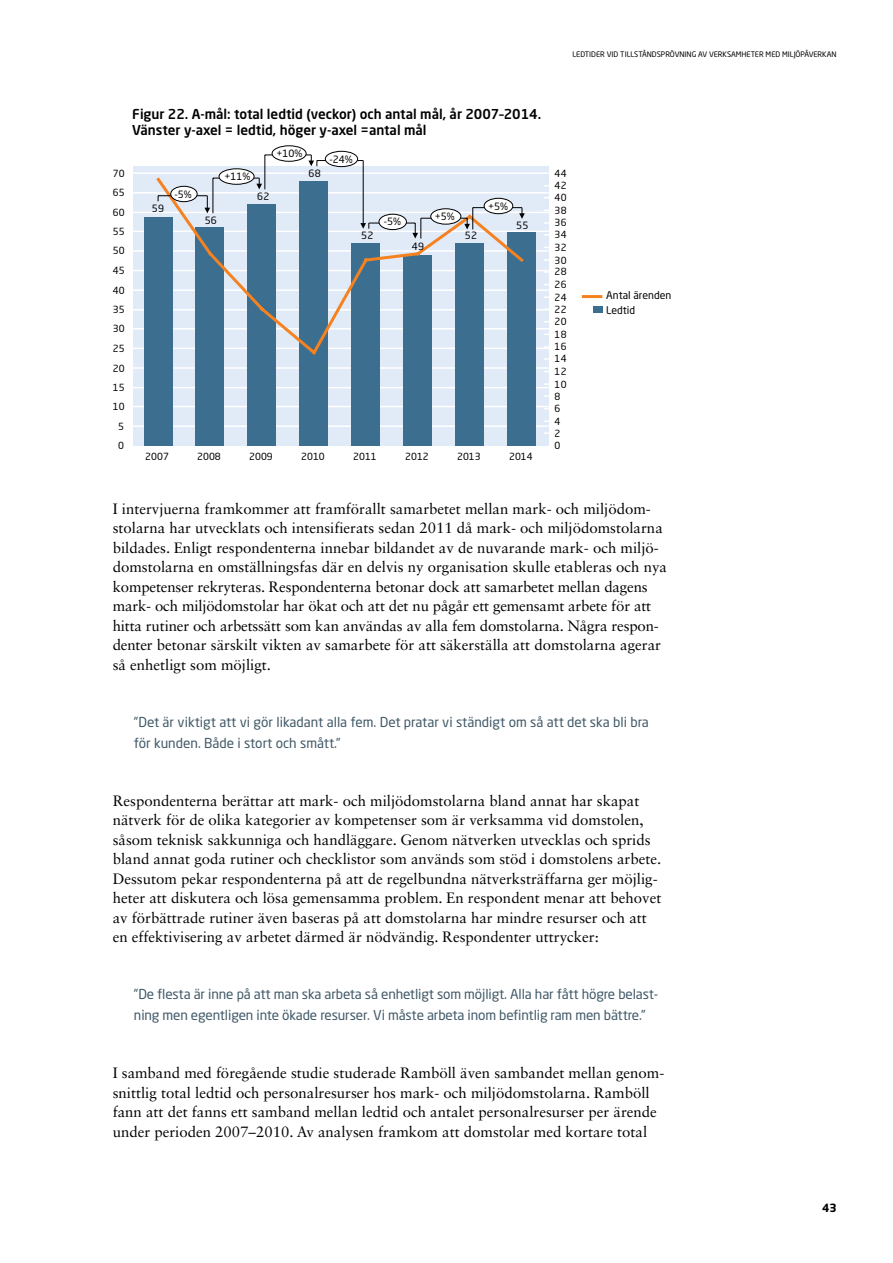
<style>
.page{position:relative;width:893px;height:1263px;background:#fff}
.page>*{position:absolute;margin:0;border:0;box-sizing:border-box;transform-origin:0 0}
.t1{font:15px/19.5px "Sabon LT Std";color:#000}
.t2{font:13.5px/21px "Neo Sans Pro";letter-spacing:-.01em;color:#425a69}
.t3{font:500 13.5px/16.2px "Neo Sans Pro";color:#000}
.t4{font:700 11.25px "Neo Sans Pro";color:#000}
.t5{font:10.5px/14.5px "Neo Sans Pro";letter-spacing:.005em;color:#000}
.t6{font:9.9px "Neo Sans Pro";letter-spacing:.03em;color:#000}
.t7{font:9.75px "Neo Sans Pro";letter-spacing:.03em;color:#000}
.t8{font:7.5px "Neo Sans Pro";color:#000}
</style>
<div class="page">
<div style="left:133px;top:166px;width:416px;height:280px;background:#e1eaf7"></div>
<hr style="left:130px;top:425px;width:418px;height:2px;background:#fff">
<hr style="left:130px;top:406px;width:418px;height:1px;background:#fff">
<hr style="left:130px;top:387px;width:418px;height:1px;background:#fff">
<hr style="left:130px;top:367px;width:418px;height:2px;background:#fff">
<hr style="left:130px;top:348px;width:418px;height:1px;background:#fff">
<hr style="left:130px;top:328px;width:418px;height:1px;background:#fff">
<hr style="left:130px;top:309px;width:418px;height:2px;background:#fff">
<hr style="left:130px;top:289px;width:418px;height:2px;background:#fff">
<hr style="left:130px;top:270px;width:418px;height:1px;background:#fff">
<hr style="left:130px;top:250px;width:418px;height:2px;background:#fff">
<hr style="left:130px;top:231px;width:418px;height:1px;background:#fff">
<hr style="left:130px;top:212px;width:418px;height:1px;background:#fff">
<hr style="left:130px;top:192px;width:418px;height:2px;background:#fff">
<hr style="left:130px;top:172px;width:418px;height:2px;background:#fff">
<div style="left:144px;top:217px;width:28px;height:229px;background:#3b6e8f"></div>
<div style="left:196px;top:227px;width:28px;height:219px;background:#3b6e8f"></div>
<div style="left:247px;top:204px;width:29px;height:242px;background:#3b6e8f"></div>
<div style="left:299px;top:181px;width:29px;height:265px;background:#3b6e8f"></div>
<div style="left:351px;top:243px;width:29px;height:203px;background:#3b6e8f"></div>
<div style="left:403px;top:256px;width:29px;height:190px;background:#3b6e8f"></div>
<div style="left:455px;top:243px;width:29px;height:203px;background:#3b6e8f"></div>
<div style="left:507px;top:232px;width:29px;height:214px;background:#3b6e8f"></div>
<svg style="left:154px;top:175px;width:372px;height:182px"></svg>
<svg style="left:256px;top:178px;width:6px;height:11px"></svg>
<svg style="left:519px;top:208px;width:6px;height:11px"></svg>
<hr style="left:369px;top:223px;width:46px;height:1px;background:#000">
<hr style="left:473px;top:207px;width:49px;height:1px;background:#000">
<svg style="left:412px;top:218px;width:9px;height:21px"></svg>
<hr style="left:421px;top:218px;width:46px;height:1px;background:#000">
<svg style="left:464px;top:208px;width:9px;height:21px"></svg>
<hr style="left:363px;top:161px;width:1px;height:63px;background:#000">
<svg style="left:360px;top:223px;width:9px;height:6px"></svg>
<hr style="left:317px;top:160px;width:46px;height:1px;background:#000">
<hr style="left:213px;top:178px;width:46px;height:1px;background:#000">
<hr style="left:213px;top:178px;width:1px;height:35px;background:#000">
<svg style="left:308px;top:155px;width:9px;height:11px"></svg>
<hr style="left:265px;top:155px;width:46px;height:1px;background:#000">
<hr style="left:264px;top:155px;width:1px;height:34px;background:#000">
<svg style="left:204px;top:196px;width:6px;height:17px"></svg>
<hr style="left:158px;top:195px;width:49px;height:1px;background:#000">
<div style="left:484px;top:198px;width:29px;height:16px;background:#fff;border-radius:50%"></div>
<div style="left:484px;top:198px;width:29px;height:16px;border:1px solid #000;border-radius:50%"></div>
<div style="left:431px;top:209px;width:30px;height:15px;background:#fff;border-radius:50%"></div>
<div style="left:430px;top:208px;width:31px;height:17px;border:1px solid #000;border-radius:50%"></div>
<div style="left:379px;top:214px;width:27px;height:16px;background:#fff;border-radius:50%"></div>
<div style="left:379px;top:214px;width:28px;height:16px;border:1px solid #000;border-radius:50%"></div>
<div style="left:325px;top:151px;width:33px;height:16px;background:#fff;border-radius:50%"></div>
<div style="left:325px;top:151px;width:33px;height:16px;border:1px solid #000;border-radius:50%"></div>
<div style="left:219px;top:169px;width:35px;height:15px;background:#fff;border-radius:50%"></div>
<div style="left:219px;top:168px;width:35px;height:17px;border:1px solid #000;border-radius:50%"></div>
<div style="left:272px;top:146px;width:34px;height:15px;background:#fff;border-radius:50%"></div>
<div style="left:272px;top:145px;width:34px;height:17px;border:1px solid #000;border-radius:50%"></div>
<div style="left:171px;top:186px;width:26px;height:16px;background:#fff;border-radius:50%"></div>
<div style="left:170px;top:186px;width:28px;height:16px;border:1px solid #000;border-radius:50%"></div>
<hr style="left:582px;top:295px;width:20px;height:3px;background:#f58220">
<div style="left:593px;top:306px;width:9px;height:7px;background:#3b6e8f"></div>
<p class="t8" style="left:572px;top:49px;width:266px">LEDTIDER VID TILLSTÅNDSPRÖVNING AV VERKSAMHETER MED MILJÖPÅVERKAN</p>
<p class="t3" style="left:132px;top:106px;width:410px">Figur 22. A-mål: total ledtid (veckor) och antal mål, år 2007–2014.<br>Vänster y-axel = ledtid, höger y-axel =antal mål</p>
<p class="t6" style="left:276px;top:147px;width:27px">+10%</p>
<p class="t6" style="left:330px;top:153px;width:25px">-24%</p>
<p class="t7" style="left:113px;top:167px;width:14px">70</p>
<p class="t6" style="left:225px;top:171px;width:27px">+11%</p>
<p class="t6" style="left:308px;top:167px;width:14px">68</p>
<p class="t7" style="left:113px;top:187px;width:14px">65</p>
<p class="t6" style="left:175px;top:188px;width:19px">-5%</p>
<p class="t6" style="left:257px;top:190px;width:14px">62</p>
<p class="t7" style="left:113px;top:206px;width:14px">60</p>
<p class="t6" style="left:152px;top:202px;width:14px">59</p>
<p class="t6" style="left:205px;top:214px;width:14px">56</p>
<p class="t7" style="left:113px;top:225px;width:14px">55</p>
<p class="t6" style="left:361px;top:229px;width:14px">52</p>
<p class="t6" style="left:384px;top:216px;width:19px">-5%</p>
<p class="t6" style="left:435px;top:211px;width:21px">+5%</p>
<p class="t6" style="left:465px;top:229px;width:14px">52</p>
<p class="t6" style="left:488px;top:200px;width:21px">+5%</p>
<p class="t6" style="left:516px;top:219px;width:14px">55</p>
<p class="t7" style="left:555px;top:167px;width:14px">44</p>
<p class="t7" style="left:555px;top:180px;width:14px">42</p>
<p class="t7" style="left:555px;top:192px;width:14px">40</p>
<p class="t7" style="left:555px;top:204px;width:14px">38</p>
<p class="t7" style="left:555px;top:217px;width:14px">36</p>
<p class="t7" style="left:555px;top:229px;width:14px">34</p>
<p class="t7" style="left:113px;top:245px;width:14px">50</p>
<p class="t6" style="left:412px;top:240px;width:14px">49</p>
<p class="t7" style="left:555px;top:241px;width:14px">32</p>
<p class="t7" style="left:555px;top:254px;width:14px">30</p>
<p class="t7" style="left:113px;top:264px;width:14px">45</p>
<p class="t7" style="left:555px;top:266px;width:14px">28</p>
<p class="t7" style="left:113px;top:284px;width:14px">40</p>
<p class="t7" style="left:113px;top:304px;width:14px">35</p>
<p class="t7" style="left:555px;top:279px;width:14px">26</p>
<p class="t7" style="left:555px;top:291px;width:14px">24</p>
<p class="t7" style="left:555px;top:303px;width:14px">22</p>
<p class="t5" style="left:606px;top:288px;width:67px">Antal ärenden<br>Ledtid</p>
<p class="t7" style="left:113px;top:323px;width:14px">30</p>
<p class="t7" style="left:555px;top:316px;width:14px">20</p>
<p class="t7" style="left:555px;top:328px;width:14px">18</p>
<p class="t7" style="left:113px;top:342px;width:14px">25</p>
<p class="t7" style="left:555px;top:341px;width:14px">16</p>
<p class="t7" style="left:113px;top:362px;width:14px">20</p>
<p class="t7" style="left:555px;top:353px;width:14px">14</p>
<p class="t7" style="left:555px;top:365px;width:14px">12</p>
<p class="t7" style="left:113px;top:382px;width:14px">15</p>
<p class="t7" style="left:555px;top:378px;width:14px">10</p>
<p class="t7" style="left:555px;top:390px;width:7px">8</p>
<p class="t7" style="left:113px;top:400px;width:14px">10</p>
<p class="t7" style="left:555px;top:403px;width:7px">6</p>
<p class="t7" style="left:118px;top:420px;width:7px">5</p>
<p class="t7" style="left:555px;top:415px;width:7px">4</p>
<p class="t7" style="left:555px;top:427px;width:7px">2</p>
<p class="t7" style="left:118px;top:440px;width:7px">0</p>
<p class="t7" style="left:555px;top:440px;width:7px">0</p>
<p class="t7" style="left:145px;top:450px;width:25px">2007</p>
<p class="t7" style="left:197px;top:450px;width:25px">2008</p>
<p class="t7" style="left:249px;top:450px;width:25px">2009</p>
<p class="t7" style="left:301px;top:450px;width:25px">2010</p>
<p class="t7" style="left:353px;top:450px;width:25px">2011</p>
<p class="t7" style="left:405px;top:450px;width:25px">2012</p>
<p class="t7" style="left:457px;top:450px;width:25px">2013</p>
<p class="t7" style="left:509px;top:450px;width:25px">2014</p>
<p class="t1" style="left:113px;top:498px;width:556px">I intervjuerna framkommer att framförallt samarbetet mellan mark- och miljödom&shy;stolarna har utvecklats och intensifierats sedan 2011 då mark- och miljödomstolarna bildades. Enligt respondenterna innebar bildandet av de nuvarande mark- och miljö&shy;domstolarna en omställningsfas där en delvis ny organisation skulle etableras och nya kompetenser rekryteras. Respondenterna betonar dock att samarbetet mellan dagens mark- och miljödomstolar har ökat och att det nu pågår ett gemensamt arbete för att hitta rutiner och arbetssätt som kan användas av alla fem domstolarna. Några respon&shy;denter betonar särskilt vikten av samarbete för att säkerställa att domstolarna agerar så enhetligt som möjligt.</p>
<p class="t2" style="left:134px;top:711px;width:516px">”Det är viktigt att vi gör likadant alla fem. Det pratar vi ständigt om så att det ska bli bra för kunden. Både i stort och smått.”</p>
<p class="t1" style="left:113px;top:790px;width:550px">Respondenterna berättar att mark- och miljödomstolarna bland annat har skapat nätverk för de olika kategorier av kompetenser som är verksamma vid domstolen, såsom teknisk sakkunniga och handläggare. Genom nätverken utvecklas och sprids bland annat goda rutiner och checklistor som används som stöd i domstolens arbete.<br>Dessutom pekar respondenterna på att de regelbundna nätverksträffarna ger möjlig&shy;heter att diskutera och lösa gemensamma problem. En respondent menar att behovet av förbättrade rutiner även baseras på att domstolarna har mindre resurser och att en effektivisering av arbetet därmed är nödvändig. Respondenter uttrycker:</p>
<p class="t2" style="left:134px;top:983px;width:526px">”De flesta är inne på att man ska arbeta så enhetligt som möjligt. Alla har fått högre belast&shy;ning men egentligen inte ökade resurser. Vi måste arbeta inom befintlig ram men bättre.”</p>
<p class="t1" style="left:113px;top:1063px;width:553px">I samband med föregående studie studerade Ramböll även sambandet mellan genom&shy;snittlig total ledtid och personalresurser hos mark- och miljödomstolarna. Ramböll fann att det fanns ett samband mellan ledtid och antalet personalresurser per ärende under perioden 2007–2010. Av analysen framkom att domstolar med kortare total</p>
<p class="t4" style="left:822px;top:1200px;width:16px">43</p>
</div>
